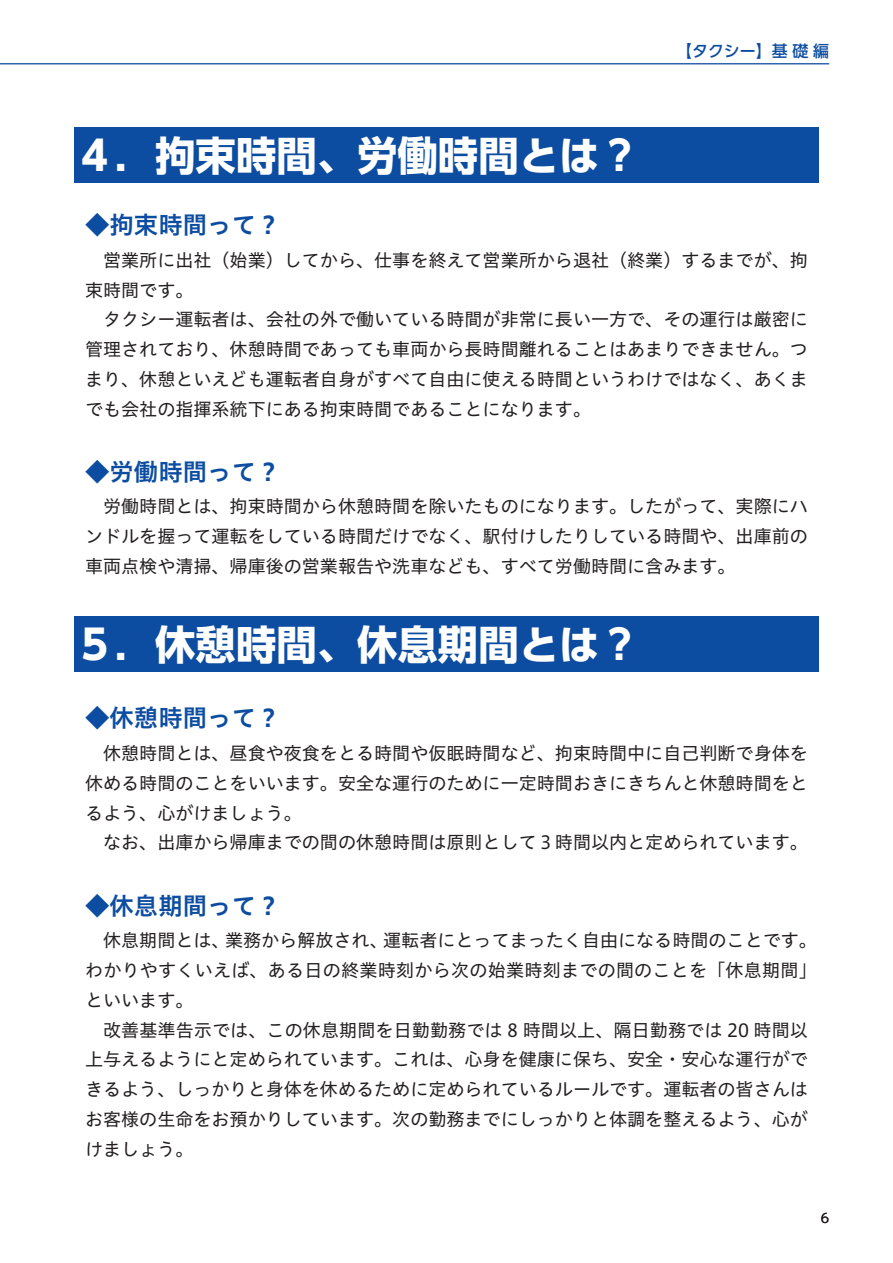
<style>
.page{position:relative;width:893px;height:1263px;background:#fff}
.page>*{position:absolute;margin:0;border:0;box-sizing:border-box;transform-origin:0 0}
.t1{font:700 40.35px "UD Shin Go Pro";color:#fff}
.t2{font:24.45px "Hiragino UD Sans Std W6";color:#0d4da1}
.t3{font:18px/29.7px "Hiragino UD Sans Std W4";color:#231f20;text-align:justify}
.t4{font:500 15.9px "UD Shin Go Pro";color:#0d4da1}
.t5{font:12.75px "UD Shin M Go Pro";color:#231f20}
</style>
<div class="page">
<hr style="left:0;top:63px;width:829px;height:1px;background:#0d4da1">
<div style="left:74px;top:128px;width:745px;height:55px;background:#0d4da1"></div>
<div style="left:74px;top:617px;width:745px;height:55px;background:#0d4da1"></div>
<h1 class="t1" style="left:74px;top:122px;width:567px">４．拘束時間、労働時間とは？</h1>
<p class="t4" style="left:676px;top:38px;width:155px">【タクシー】基礎編</p>
<h2 class="t2" style="left:85px;top:206px;width:197px">◆拘束時間って？</h2>
<p class="t3" style="left:85px;top:244px;width:724px;text-indent:18px">営業所に出社（始業）してから、仕事を終えて営業所から退社（終業）するまでが、拘束時間です。</p>
<p class="t3" style="left:85px;top:304px;width:724px;text-indent:18px">タクシー運転者は、会社の外で働いている時間が非常に長い一方で、その運行は厳密に管理されており、休憩時間であっても車両から長時間離れることはあまりできません。つまり、休憩といえども運転者自身がすべて自由に使える時間というわけではなく、あくまでも会社の指揮系統下にある拘束時間であることになります。</p>
<h2 class="t2" style="left:85px;top:453px;width:197px">◆労働時間って？</h2>
<p class="t3" style="left:85px;top:491px;width:724px;text-indent:18px">労働時間とは、拘束時間から休憩時間を除いたものになります。したがって、実際にハンドルを握って運転をしている時間だけでなく、駅付けしたりしている時間や、出庫前の車両点検や清掃、帰庫後の営業報告や洗車なども、すべて労働時間に含みます。</p>
<h1 class="t1" style="left:74px;top:611px;width:567px">５．休憩時間、休息期間とは？</h1>
<h2 class="t2" style="left:85px;top:699px;width:197px">◆休憩時間って？</h2>
<p class="t3" style="left:85px;top:737px;width:724px;text-indent:18px">休憩時間とは、昼食や夜食をとる時間や仮眠時間など、拘束時間中に自己判断で身体を休める時間のことをいいます。安全な運行のために一定時間おきにきちんと休憩時間をとるよう、心がけましょう。</p>
<p class="t3" style="left:103px;top:827px;width:706px">なお、出庫から帰庫までの間の休憩時間は原則として３時間以内と定められています。</p>
<h2 class="t2" style="left:85px;top:887px;width:197px">◆休息期間って？</h2>
<p class="t3" style="left:85px;top:924px;width:733px;text-indent:18px">休息期間とは、業務から解放され、運転者にとってまったく自由になる時間のことです。わかりやすくいえば、ある日の終業時刻から次の始業時刻までの間のことを「休息期間」といいます。</p>
<p class="t3" style="left:85px;top:1014px;width:724px;text-indent:18px">改善基準告示では、この休息期間を日勤勤務では 8 時間以上、隔日勤務では 20 時間以上与えるようにと定められています。これは、心身を健康に保ち、安全・安心な運行ができるよう、しっかりと身体を休めるために定められているルールです。運転者の皆さんはお客様の生命をお預かりしています。次の勤務までにしっかりと体調を整えるよう、心がけましょう。</p>
<p class="t5" style="left:821px;top:1208px;width:10px">6</p>
</div>
